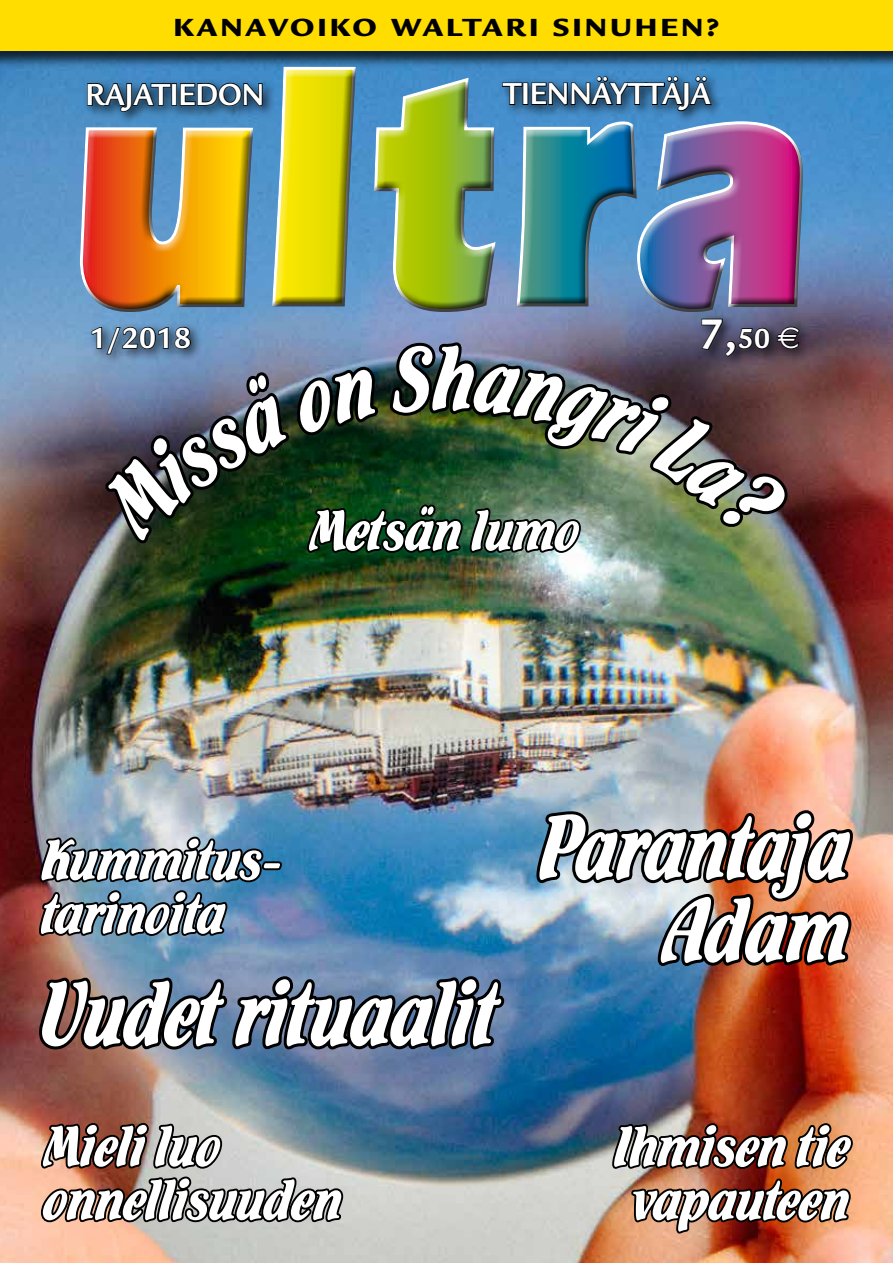
<style>
.page{position:relative;width:893px;height:1263px;background:#fff}
.page>*{position:absolute;margin:0;border:0;box-sizing:border-box;transform-origin:0 0}
.t1{font:97.5px/82.5px "Flamenco D";color:#fff;text-align:right;scale:.8 1}
.t2{font:60.75px/53.6px "Flamenco D";color:#fff;scale:.87 1}
.t3{font:700 45px "Legacy Sans";color:#fff}
.t4{font:700 33px "Legacy Sans";color:#fff;scale:.9 1}
.t5{font:700 31.5px "Legacy Sans";color:#fff}
.t6{font:900 27px "Legacy Sans";letter-spacing:.1em;color:#000;scale:1.1 1}
.s1{font-size:30px}
.s2{font-family:"Euro Sans";font-weight:400;font-size:30px}
</style>
<div class="page">
<img style="left:0;top:69px;width:893px;height:1194px">
<div style="left:0;top:0;width:893px;height:69px;background:#000;opacity:.75"></div>
<div style="left:0;top:0;width:893px;height:51px;background:#fd0"></div>
<div style="left:79px;top:66px;width:725px;height:246px;background:#000;opacity:.75"></div>
<img style="left:36px;top:220px;width:820px;height:1043px">
<p class="t6" style="left:173px;top:12px;width:498px">KANAVOIKO WALTARI SINUHEN?</p>
<p class="t4" style="left:86px;top:75px;width:200px">RAJATIEDON</p>
<p class="t4" style="left:503px;top:75px;width:232px">TIENNÄYTTÄJÄ</p>
<p class="t5" style="left:90px;top:320px;width:103px">1/2018</p>
<p class="t3" style="left:700px;top:308px;width:102px">7,<span class="s1">50</span> <span class="s2">€</span></p>
<p class="t2" style="left:311px;top:504px;width:311px">Metsän lumo</p>
<p class="t2" style="left:43px;top:833px;width:278px">Kummitus&shy;tarinoita</p>
<h1 class="t1" style="left:541px;top:807px;width:389px">Parantaja<br>Adam</h1>
<h1 class="t1" style="left:42px;top:973px;width:573px">Uudet rituaalit</h1>
<p class="t2" style="left:45px;top:1120px;width:344px">Mieli luo onnellisuuden</p>
<p class="t2" style="left:615px;top:1120px;width:272px;text-align:center">Ihmisen tie vapauteen</p>
</div>
